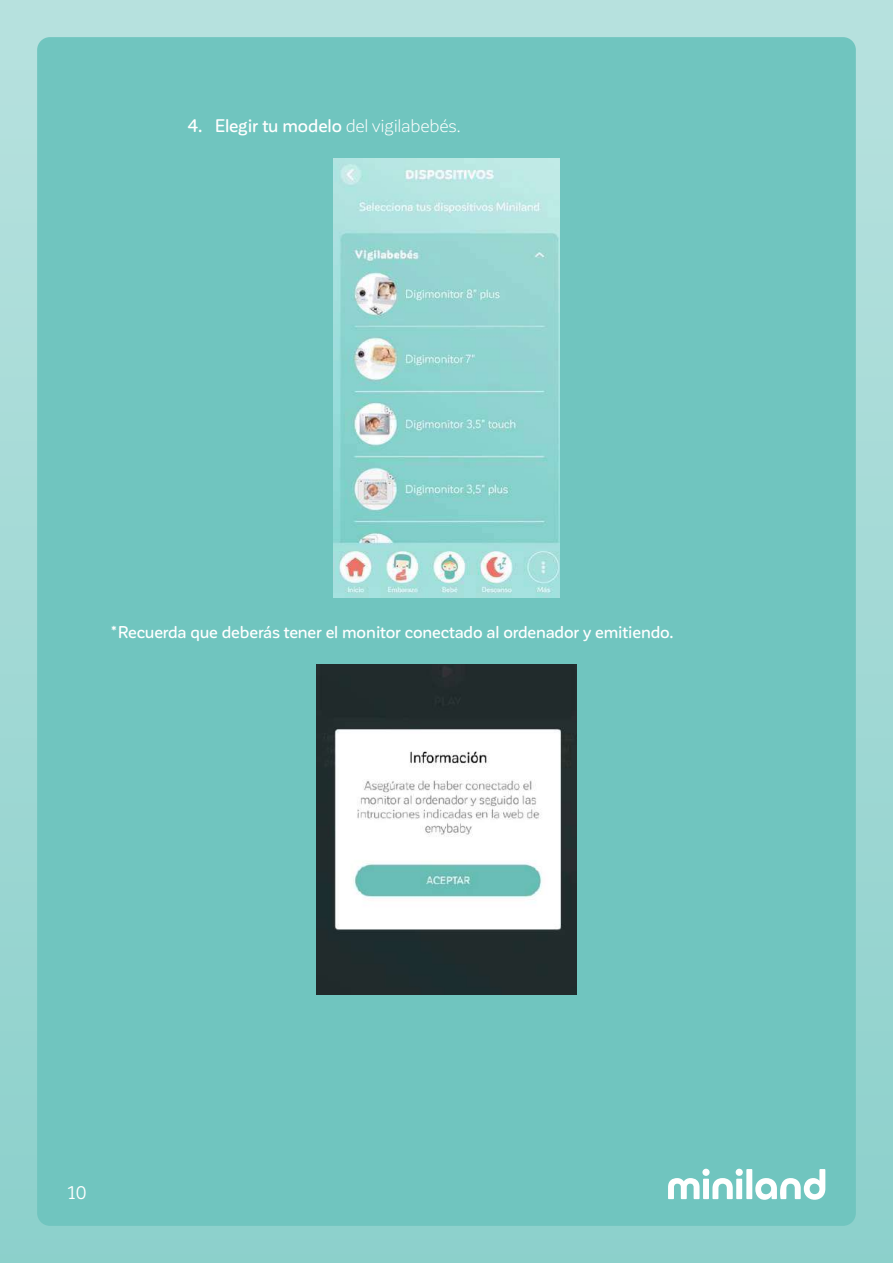
<style>
.page{position:relative;width:893px;height:1263px;background:#fff}
.page>*{position:absolute;margin:0;border:0;box-sizing:border-box;transform-origin:0 0}
.t1{font:500 18px "Corporative Sans Rd";letter-spacing:-.01em;color:#fff}
.t2{font:18px "Corporative Sans Rd";color:#fff}
.t3{font:500 16.8px "Corporative Sans Rd";letter-spacing:-.01em;color:#fff}
.s1{font-weight:400}
</style>
<div class="page">
<div style="left:0;top:0;width:893px;height:1263px;background:linear-gradient(to bottom,#b7e2df,#8cd0cb)"></div>
<div style="left:37px;top:37px;width:819px;height:1189px;background:#70c5bf;border-radius:13px"></div>
<img style="left:333px;top:159px;width:227px;height:438px">
<img style="left:317px;top:664px;width:259px;height:331px">
<svg style="left:668px;top:1169px;width:75px;height:30px"></svg>
<div style="left:746px;top:1169px;width:6px;height:30px;background:#fff"></div>
<svg style="left:755px;top:1169px;width:70px;height:31px"></svg>
<p class="t1" style="left:188px;top:116px;width:274px">4. Elegir tu modelo <span class="s1">del vigilabebés.</span></p>
<p class="t3" style="left:110px;top:623px;width:565px">*Recuerda que deberás tener el monitor conectado al ordenador y emitiendo.</p>
<p class="t2" style="left:68px;top:1183px;width:20px">10</p>
</div>
